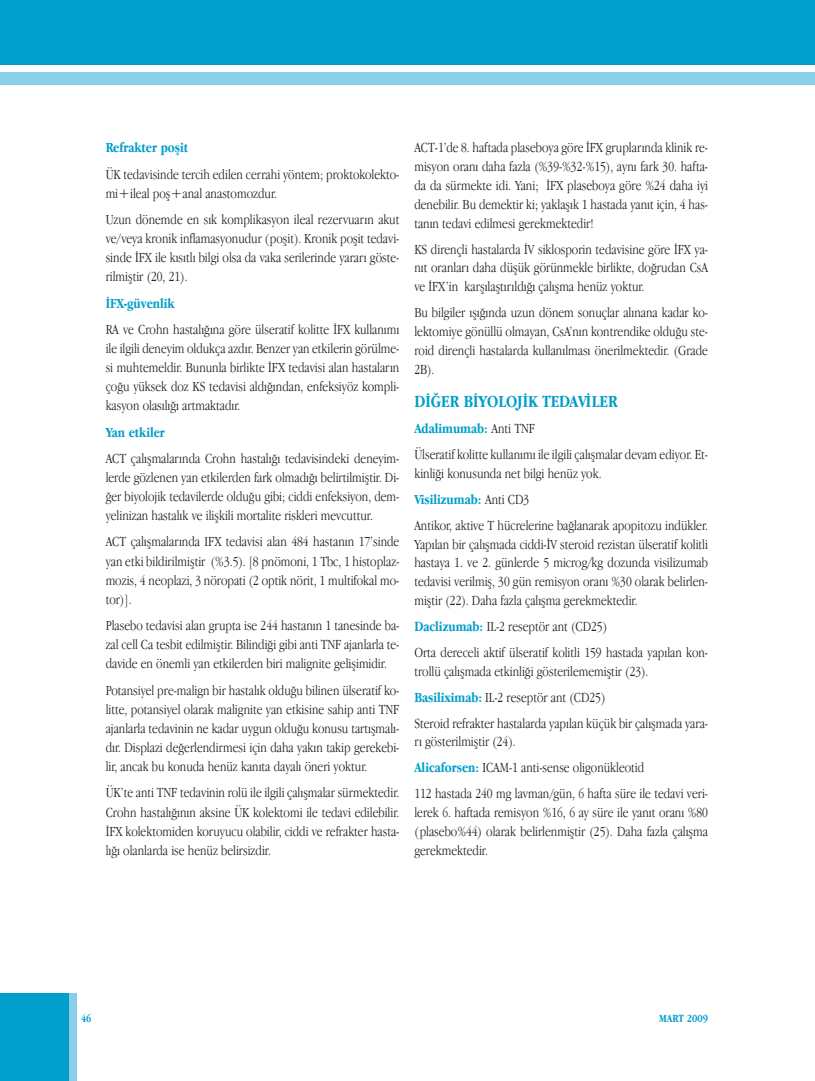
<style>
.page{position:relative;width:815px;height:1081px;background:#fff}
.page>*{position:absolute;margin:0;border:0;box-sizing:border-box;transform-origin:0 0}
.t1{font:700 17.5px "Apple Garamond";color:#009eca}
.t2{font:300 14.38px/19.1px "Apple Garamond";color:#231f20;text-align:justify}
.t3{font:700 14.38px "Apple Garamond";color:#009eca}
.t4{font:700 11.25px "Apple Garamond";color:#009eca}
.s1{font-weight:700;color:#009eca}
</style>
<div class="page">
<div style="left:0;top:993px;width:70px;height:88px;background:#009eca"></div>
<div style="left:70px;top:993px;width:7px;height:88px;background:#89cfe7"></div>
<div style="left:0;top:0;width:814px;height:65px;background:#009eca"></div>
<div style="left:0;top:72px;width:814px;height:13px;background:#89cfe7"></div>
<p class="t3" style="left:106px;top:142px;width:84px">Refrakter poşit</p>
<p class="t2" style="left:106px;top:165px;width:295px">ÜK tedavisinde tercih edilen cerrahi yöntem; proktokolekto&shy;mi+ileal poş+anal anastomozdur.</p>
<p class="t2" style="left:106px;top:211px;width:295px">Uzun dönemde en sık komplikasyon ileal rezervuarın akut ve/veya kronik inflamasyonudur (poşit). Kronik poşit tedavi&shy;sinde İFX ile kısıtlı bilgi olsa da vaka serilerinde yararı göste&shy;rilmiştir (20, 21).</p>
<p class="t3" style="left:106px;top:297px;width:71px">İFX-güvenlik</p>
<p class="t2" style="left:106px;top:321px;width:295px">RA ve Crohn hastalığına göre ülseratif kolitte İFX kullanımı ile ilgili deneyim oldukça azdır. Benzer yan etkilerin görülme&shy;si muhtemeldir. Bununla birlikte İFX tedavisi alan hastaların çoğu yüksek doz KS tedavisi aldığından, enfeksiyöz kompli&shy;kasyon olasılığı artmaktadır.</p>
<p class="t3" style="left:106px;top:426px;width:61px">Yan etkiler</p>
<p class="t2" style="left:106px;top:450px;width:295px">ACT çalışmalarında Crohn hastalığı tedavisindeki deneyim&shy;lerde gözlenen yan etkilerden fark olmadığı belirtilmiştir. Di&shy;ğer biyolojik tedavilerde olduğu gibi; ciddi enfeksiyon, dem&shy;yelinizan hastalık ve ilişkili mortalite riskleri mevcuttur.</p>
<p class="t2" style="left:106px;top:533px;width:295px">ACT çalışmalarında IFX tedavisi alan 484 hastanın 17’sinde yan etki bildirilmiştir (%3.5). [8 pnömoni, 1 Tbc, 1 histoplaz&shy;mozis, 4 neoplazi, 3 nöropati (2 optik nörit, 1 multifokal mo&shy;tor)].</p>
<p class="t2" style="left:106px;top:617px;width:295px">Plasebo tedavisi alan grupta ise 244 hastanın 1 tanesinde ba&shy;zal cell Ca tesbit edilmiştir. Bilindiği gibi anti TNF ajanlarla te&shy;davide en önemli yan etkilerden biri malignite gelişimidir.</p>
<p class="t2" style="left:106px;top:681px;width:295px">Potansiyel pre-malign bir hastalık olduğu bilinen ülseratif ko&shy;litte, potansiyel olarak malignite yan etkisine sahip anti TNF ajanlarla tedavinin ne kadar uygun olduğu konusu tartışmalı&shy;dır. Displazi değerlendirmesi için daha yakın takip gerekebi&shy;lir, ancak bu konuda henüz kanıta dayalı öneri yoktur.</p>
<p class="t2" style="left:106px;top:784px;width:295px">ÜK’te anti TNF tedavinin rolü ile ilgili çalışmalar sürmektedir.<br>Crohn hastalığının aksine ÜK kolektomi ile tedavi edilebilir.<br>İFX kolektomiden koruyucu olabilir, ciddi ve refrakter hasta&shy;lığı olanlarda ise henüz belirsizdir.</p>
<p class="t2" style="left:414px;top:139px;width:295px">ACT-1’de 8. haftada plaseboya göre İFX gruplarında klinik re&shy;misyon oranı daha fazla (%39-%32-%15), aynı fark 30. hafta&shy;da da sürmekte idi. Yani; İFX plaseboya göre %24 daha iyi denebilir. Bu demektir ki; yaklaşık 1 hastada yanıt için, 4 has&shy;tanın tedavi edilmesi gerekmektedir!</p>
<p class="t2" style="left:414px;top:241px;width:295px">KS dirençli hastalarda İV siklosporin tedavisine göre İFX ya&shy;nıt oranları daha düşük görünmekle birlikte, doğrudan CsA ve İFX’in karşılaştırıldığı çalışma henüz yoktur.</p>
<p class="t2" style="left:414px;top:304px;width:295px">Bu bilgiler ışığında uzun dönem sonuçlar alınana kadar ko&shy;lektomiye gönüllü olmayan, CsA’nın kontrendike olduğu ste&shy;roid dirençli hastalarda kullanılması önerilmektedir. (Grade 2B).</p>
<p class="t1" style="left:414px;top:394px;width:204px">DİĞER BİYOLOJİK TEDAVİLER</p>
<p class="t2" style="left:414px;top:417px;width:295px;line-height:25.9px"><span class="s1">Adalimumab:</span> Anti TNF<br>Ülseratif kolitte kullanımı ile ilgili çalışmalar devam ediyor. Et-</p>
<p class="t2" style="left:414px;top:461px;width:295px;line-height:25.9px;text-align:left">kinliği konusunda net bilgi henüz yok.<br><span class="s1">Visilizumab:</span> Anti CD3<br>Antikor, aktive T hücrelerine bağlanarak apopitozu indükler.</p>
<p class="t2" style="left:414px;top:535px;width:295px">Yapılan bir çalışmada ciddi-İV steroid rezistan ülseratif kolitli hastaya 1. ve 2. günlerde 5 microg/kg dozunda visilizumab tedavisi verilmiş, 30 gün remisyon oranı %30 olarak belirlen&shy;miştir (22). Daha fazla çalışma gerekmektedir.</p>
<p class="t2" style="left:414px;top:614px;width:295px;line-height:25.9px"><span class="s1">Daclizumab:</span> IL-2 reseptör ant (CD25)<br>Orta dereceli aktif ülseratif kolitli 159 hastada yapılan kon-</p>
<p class="t2" style="left:414px;top:659px;width:295px;line-height:25.9px;text-align:left">trollü çalışmada etkinliği gösterilememiştir (23).<br><span class="s1">Basiliximab:</span> IL-2 reseptör ant (CD25)<br>Steroid refrakter hastalarda yapılan küçük bir çalışmada yara-</p>
<p class="t2" style="left:414px;top:730px;width:295px;line-height:25.9px;text-align:left">rı gösterilmiştir (24).<br><span class="s1">Alicaforsen:</span> ICAM-1 anti-sense oligonükleotid<br>112 hastada 240 mg lavman/gün, 6 hafta süre ile tedavi veri-</p>
<p class="t2" style="left:414px;top:804px;width:295px">lerek 6. haftada remisyon %16, 6 ay süre ile yanıt oranı %80 (plasebo%44) olarak belirlenmiştir (25). Daha fazla çalışma gerekmektedir.</p>
<p class="t4" style="left:81px;top:1014px;width:12px">46</p>
<p class="t4" style="left:659px;top:1014px;width:50px">MART 2009</p>
</div>
